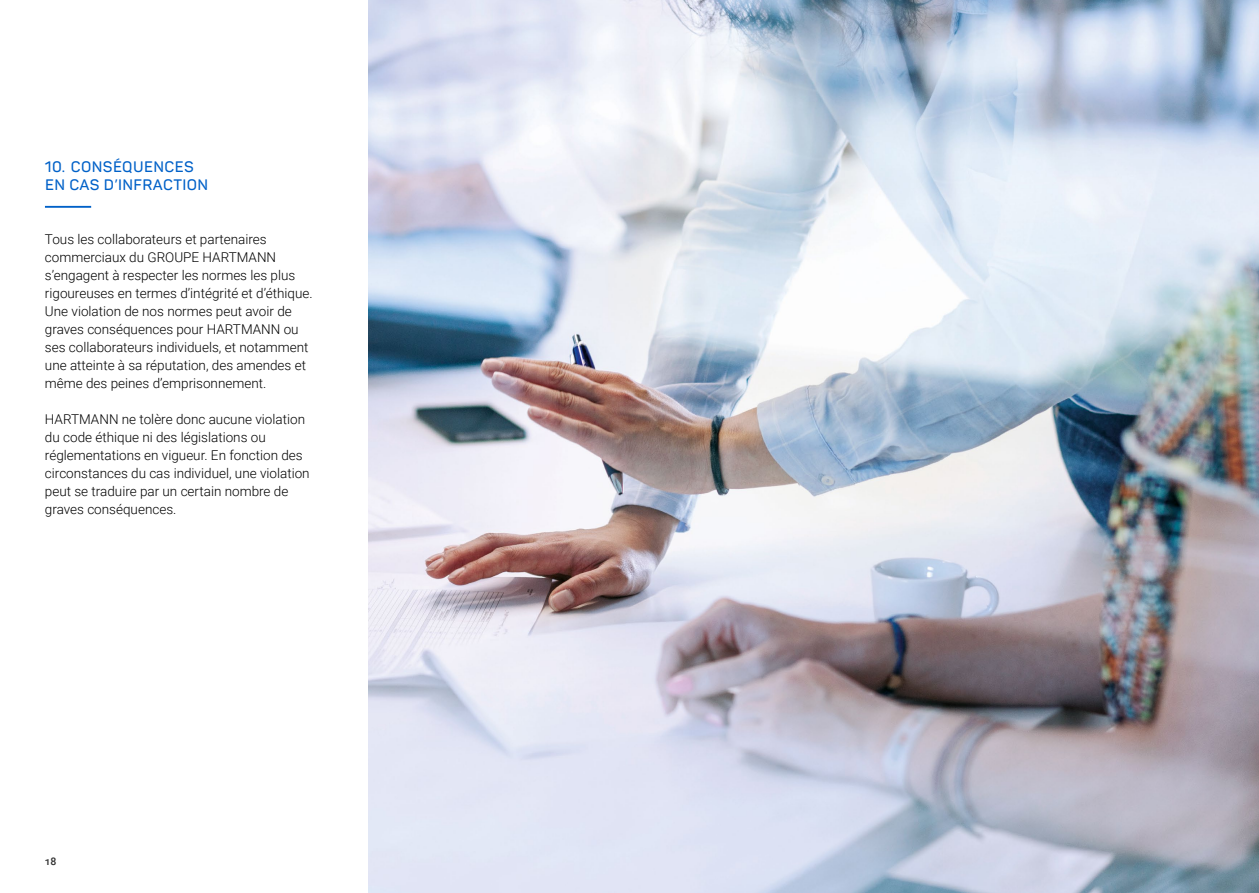
<style>
.page{position:relative;width:1259px;height:893px;background:#fff}
.page>*{position:absolute;margin:0;border:0;box-sizing:border-box;transform-origin:0 0}
.t1{font:600 15px/18px "Panton";letter-spacing:.025em;color:#0061c8}
.t2{font:300 13.5px/18px "Roboto";color:#000}
.t3{font:500 10.5px "Roboto";color:#2f2f2f}
</style>
<div class="page">
<img style="left:368px;top:0;width:891px;height:893px">
<hr style="left:45px;top:206px;width:46px;height:2px;background:#0061c8">
<p class="t1" style="left:45px;top:157px;width:165px">10. CONSÉQUENCES<br>EN CAS D’INFRACTION</p>
<p class="t2" style="left:45px;top:229px;width:269px">Tous les collaborateurs et partenaires commerciaux du GROUPE HARTMANN s’engagent à respecter les normes les plus rigoureuses en termes d’intégrité et d’éthique.<br>Une violation de nos normes peut avoir de graves conséquences pour HARTMANN ou ses collaborateurs individuels, et notamment une atteinte à sa réputation, des amendes et même des peines d’emprisonnement.</p>
<p class="t2" style="left:45px;top:409px;width:266px">HARTMANN ne tolère donc aucune violation du code éthique ni des législations ou réglementations en vigueur. En fonction des circonstances du cas individuel, une violation peut se traduire par un certain nombre de graves conséquences.</p>
<p class="t3" style="left:45px;top:854px;width:13px">18</p>
</div>
